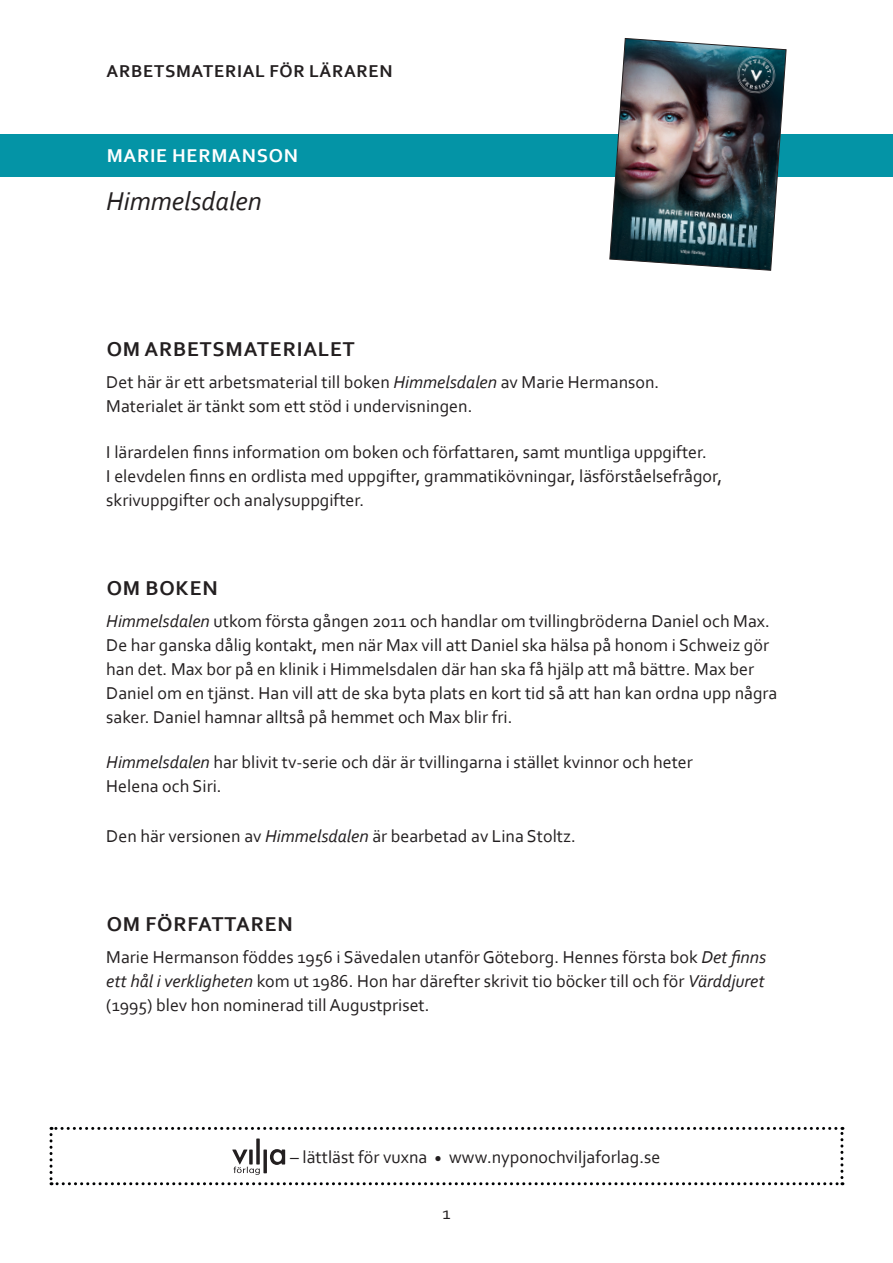
<style>
.page{position:relative;width:893px;height:1263px;background:#fff}
.page>*{position:absolute;margin:0;border:0;box-sizing:border-box;transform-origin:0 0}
.t1{font:italic 27px "Corbel";color:#231f20}
.Huvudrubrik{font:700 21px "Corbel";letter-spacing:.04em;color:#231f20}
.t2{font:700 19.5px "Corbel";letter-spacing:.04em;color:#fff}
.Brödtext{font:18px/24px "Corbel";color:#231f20}
.Brödtext_rad_över{font:18px/24px "Corbel";color:#231f20}
.t3{font:700 18px "Corbel";letter-spacing:.04em;color:#231f20}
.s1{font-style:italic}
</style>
<div class="page">
<div style="left:0;top:134px;width:893px;height:42px;background:#0494a6"></div>
<img style="left:609px;top:38px;width:177px;height:233px">
<svg style="left:50px;top:1127px;width:793px;height:58px"></svg>
<p class="t3" style="left:107px;top:60px;width:287px">ARBETSMATERIAL FÖR LÄRAREN</p>
<p class="t2" style="left:107px;top:144px;width:193px">MARIE HERMANSON</p>
<h1 class="t1" style="left:106px;top:184px;width:157px">Himmelsdalen</h1>
<p class="Huvudrubrik" style="left:107px;top:336px;width:250px">OM ARBETSMATERIALET</p>
<p class="Brödtext" style="left:106px;top:370px;width:554px">Det här är ett arbetsmaterial till boken <span class="s1">Himmelsdalen</span> av Marie Hermanson.</p>
<p class="Brödtext" style="left:106px;top:394px;width:368px">Materialet är tänkt som ett stöd i undervisningen.</p>
<p class="Brödtext_rad_över" style="left:106px;top:439px;width:617px">I lärardelen finns information om boken och författaren, samt muntliga uppgifter.<br>I elevdelen finns en ordlista med uppgifter, grammatikövningar, läsförståelsefrågor, skrivuppgifter och analysuppgifter.</p>
<p class="Huvudrubrik" style="left:107px;top:575px;width:112px">OM BOKEN</p>
<p class="Brödtext" style="left:106px;top:609px;width:673px"><span class="s1">Himmelsdalen</span> utkom första gången 2011 och handlar om tvillingbröderna Daniel och Max.<br>De har ganska dålig kontakt, men när Max vill att Daniel ska hälsa på honom i Schweiz gör han det. Max bor på en klinik i Himmelsdalen där han ska få hjälp att må bättre. Max ber Daniel om en tjänst. Han vill att de ska byta plats en kort tid så att han kan ordna upp några saker. Daniel hamnar alltså på hemmet och Max blir fri.</p>
<p class="Brödtext_rad_över" style="left:106px;top:750px;width:588px"><span class="s1">Himmelsdalen</span> har blivit tv-serie och där är tvillingarna i stället kvinnor och heter<br>Helena och Siri.</p>
<p class="Brödtext_rad_över" style="left:106px;top:823px;width:471px">Den här versionen av <span class="s1">Himmelsdalen</span> är bearbetad av Lina Stoltz.</p>
<p class="Huvudrubrik" style="left:107px;top:911px;width:188px">OM FÖRFATTAREN</p>
<p class="Brödtext" style="left:106px;top:945px;width:661px;text-align:justify">Marie Hermanson föddes 1956 i Sävedalen utanför Göteborg. Hennes första bok <span class="s1">Det finns ett hål i verkligheten</span> kom ut 1986. Hon har därefter skrivit tio böcker till och för <span class="s1">Värddjuret </span>(1995) blev hon nominerad till Augustpriset.</p>
<p class="Brödtext" style="left:290px;top:1144px;width:372px">– lättläst för vuxna <sub>•</sub> www.nyponochviljaforlag.se</p>
<p class="Brödtext" style="left:442px;top:1200px;width:10px">1</p>
</div>
